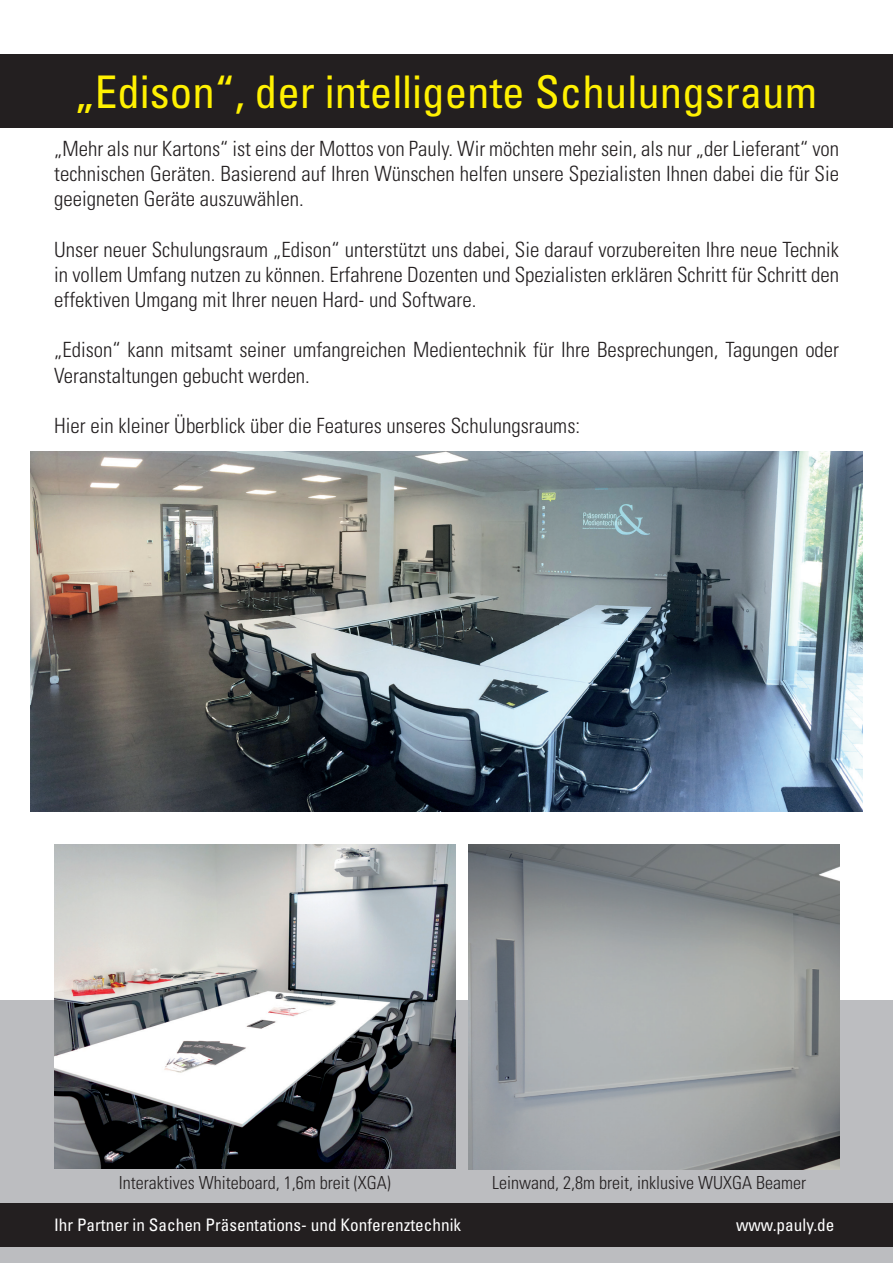
<style>
.page{position:relative;width:893px;height:1263px;background:#fff}
.page>*{position:absolute;margin:0;border:0;box-sizing:border-box;transform-origin:0 0}
.t1{font:condensed 45px "Univers LT Std";color:#fff101}
.t2{font:300 condensed 21px/25.2px "Univers LT Std";color:#231f20;text-align:justify}
.t3{font:300 condensed 18px "Univers LT Std";color:#231f20}
.t4{font:condensed 17.25px "Univers LT Std";color:#fff}
</style>
<div class="page">
<div style="left:0;top:1000px;width:893px;height:263px;background:#bcbdc0"></div>
<div style="left:0;top:1203px;width:893px;height:44px;background:#231f20"></div>
<div style="left:0;top:54px;width:893px;height:74px;background:#231f20"></div>
<img style="left:54px;top:845px;width:402px;height:324px">
<img style="left:468px;top:845px;width:371px;height:324px">
<img style="left:30px;top:451px;width:833px;height:360px">
<h1 class="t1" style="left:75px;top:63px;width:744px">„Edison“, der intelligente Schulungsraum</h1>
<p class="t2" style="left:54px;top:136px;width:786px">„Mehr als nur Kartons“ ist eins der Mottos von Pauly. Wir möchten mehr sein, als nur „der Lieferant“ von technischen Geräten. Basierend auf Ihren Wünschen helfen unsere Spezialisten Ihnen dabei die für Sie geeigneten Geräte auszuwählen.</p>
<p class="t2" style="left:54px;top:237px;width:786px">Unser neuer Schulungsraum „Edison“ unterstützt uns dabei, Sie darauf vorzubereiten Ihre neue Technik in vollem Umfang nutzen zu können. Erfahrene Dozenten und Spezialisten erklären Schritt für Schritt den effektiven Umgang mit Ihrer neuen Hard- und Software.</p>
<p class="t2" style="left:54px;top:337px;width:786px">„Edison“ kann mitsamt seiner umfangreichen Medientechnik für Ihre Besprechungen, Tagungen oder<br>Veranstaltungen gebucht werden.</p>
<p class="t2" style="left:54px;top:413px;width:527px">Hier ein kleiner Überblick über die Features unseres Schulungsraums:</p>
<p class="t3" style="left:119px;top:1172px;width:273px">Interaktives Whiteboard, 1,6m breit (XGA)</p>
<p class="t3" style="left:492px;top:1172px;width:315px">Leinwand, 2,8m breit, inklusive WUXGA Beamer</p>
<p class="t4" style="left:54px;top:1214px;width:409px">Ihr Partner in Sachen Präsentations- und Konferenztechnik</p>
<p class="t4" style="left:736px;top:1214px;width:100px">www.pauly.de</p>
</div>
